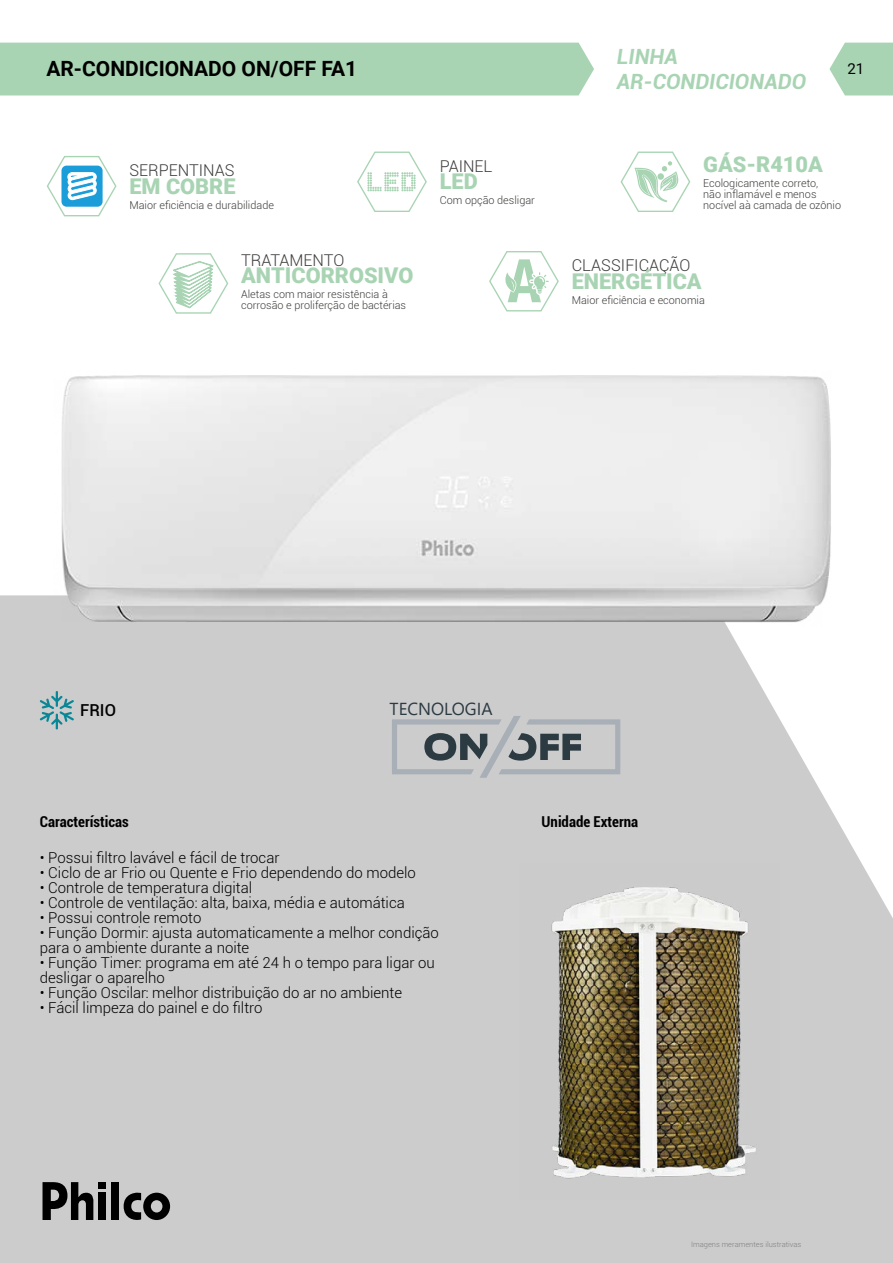
<style>
.page{position:relative;width:893px;height:1263px;background:#fff}
.page>*{position:absolute;margin:0;border:0;box-sizing:border-box;transform-origin:0 0}
.t1{font:900 21.75px "Roboto";color:#a8d4b3}
.t2{font:700 21px "Roboto";color:#000}
.t3{font:italic 700 21px/25.2px "Roboto";color:#a8d4b3}
.t4{font:17.4px "Segoe UI";color:#2c3a42}
.t5{font:500 16.5px "Roboto";color:#000}
.t6{font:300 16.35px "Roboto";color:#3c3c3b}
.t7{font:300 15px/15px "Roboto";color:#000}
.t8{font:700 condensed 15px "Roboto";color:#000}
.t9{font:15px "Roboto";color:#020203}
.t10{font:300 10.8px/10.8px "Roboto";color:#3c3c3b}
.t11{font:300 7.5px "Roboto";color:#808080}
</style>
<div class="page">
<div style="left:0;top:595px;width:893px;height:668px;background:#ccc"></div>
<svg style="left:829px;top:43px;width:64px;height:52px;background:#b2d9bc"></svg>
<div style="left:99px;top:1193px;width:7px;height:27px;background:#000"></div>
<div style="left:99px;top:1182px;width:7px;height:7px;background:#000"></div>
<div style="left:112px;top:1182px;width:7px;height:38px;background:#000"></div>
<svg style="left:43px;top:1182px;width:51px;height:38px;background:#565656"></svg>
<svg style="left:124px;top:1193px;width:46px;height:27px"></svg>
<div style="left:0;top:43px;width:594px;height:52px;background:#a8d4b3"></div>
<svg style="left:392px;top:716px;width:228px;height:62px;background:#adb1b4"></svg>
<svg style="left:489px;top:251px;width:70px;height:61px"></svg>
<svg style="left:357px;top:151px;width:70px;height:61px"></svg>
<svg style="left:158px;top:253px;width:71px;height:61px"></svg>
<svg style="left:620px;top:151px;width:71px;height:61px"></svg>
<svg style="left:47px;top:156px;width:70px;height:61px"></svg>
<img style="left:519px;top:863px;width:261px;height:337px">
<svg style="left:40px;top:691px;width:34px;height:38px"></svg>
<img style="left:38px;top:375px;width:810px;height:263px">
<h2 class="t2" style="left:46px;top:54px;width:312px">AR-CONDICIONADO ON/OFF FA1</h2>
<p class="t6" style="left:129px;top:159px;width:107px">SERPENTINAS</p>
<h1 class="t1" style="left:129px;top:171px;width:108px">EM COBRE</h1>
<p class="t10" style="left:129px;top:199px;width:146px">Maior eficiência e durabilidade</p>
<p class="t6" style="left:241px;top:248px;width:105px">TRATAMENTO</p>
<h1 class="t1" style="left:241px;top:260px;width:174px">ANTICORROSIVO</h1>
<p class="t10" style="left:241px;top:289px;width:166px">Aletas com maior resistência à corrosão e proliferção de bactérias</p>
<p class="t6" style="left:440px;top:154px;width:54px">PAINEL</p>
<h1 class="t1" style="left:440px;top:166px;width:39px">LED</h1>
<p class="t10" style="left:440px;top:195px;width:97px">Com opção desligar</p>
<h2 class="t3" style="left:617px;top:43px;width:191px">LINHA<br>AR-CONDICIONADO</h2>
<p class="t9" style="left:847px;top:58px;width:18px">21</p>
<h1 class="t1" style="left:703px;top:149px;width:121px">GÁS-R410A</h1>
<p class="t10" style="left:703px;top:177px;width:139px">Ecologicamente correto,<br>não inflamável e menos nocível aà camada de ozônio</p>
<p class="t6" style="left:572px;top:254px;width:120px">CLASSIFICAÇÃO</p>
<h1 class="t1" style="left:572px;top:266px;width:131px">ENERGÉTICA</h1>
<p class="t10" style="left:572px;top:294px;width:135px">Maior eficiência e economia</p>
<p class="t5" style="left:80px;top:698px;width:37px">FRIO</p>
<p class="t4" style="left:390px;top:692px;width:105px">TECNOLOGIA</p>
<p class="t8" style="left:40px;top:811px;width:90px">Características</p>
<p class="t8" style="left:542px;top:811px;width:98px">Unidade Externa</p>
<p class="t7" style="left:40px;top:849px;width:241px">• Possui filtro lavável e fácil de trocar</p>
<p class="t7" style="left:40px;top:864px;width:378px">• Ciclo de ar Frio ou Quente e Frio dependendo do modelo</p>
<p class="t7" style="left:40px;top:879px;width:214px">• Controle de temperatura digital</p>
<p class="t7" style="left:40px;top:894px;width:366px">• Controle de ventilação: alta, baixa, média e automática</p>
<p class="t7" style="left:40px;top:909px;width:163px">• Possui controle remoto</p>
<p class="t7" style="left:40px;top:924px;width:401px">• Função Dormir: ajusta automaticamente a melhor condição para o ambiente durante a noite</p>
<p class="t7" style="left:40px;top:954px;width:397px">• Função Timer: programa em até 24 h o tempo para ligar ou desligar o aparelho</p>
<p class="t7" style="left:40px;top:984px;width:364px">• Função Oscilar: melhor distribuição do ar no ambiente</p>
<p class="t7" style="left:40px;top:999px;width:224px">• Fácil limpeza do painel e do filtro</p>
<p class="t11" style="left:691px;top:1239px;width:112px">Imagens meramentes ilustrativas</p>
</div>
